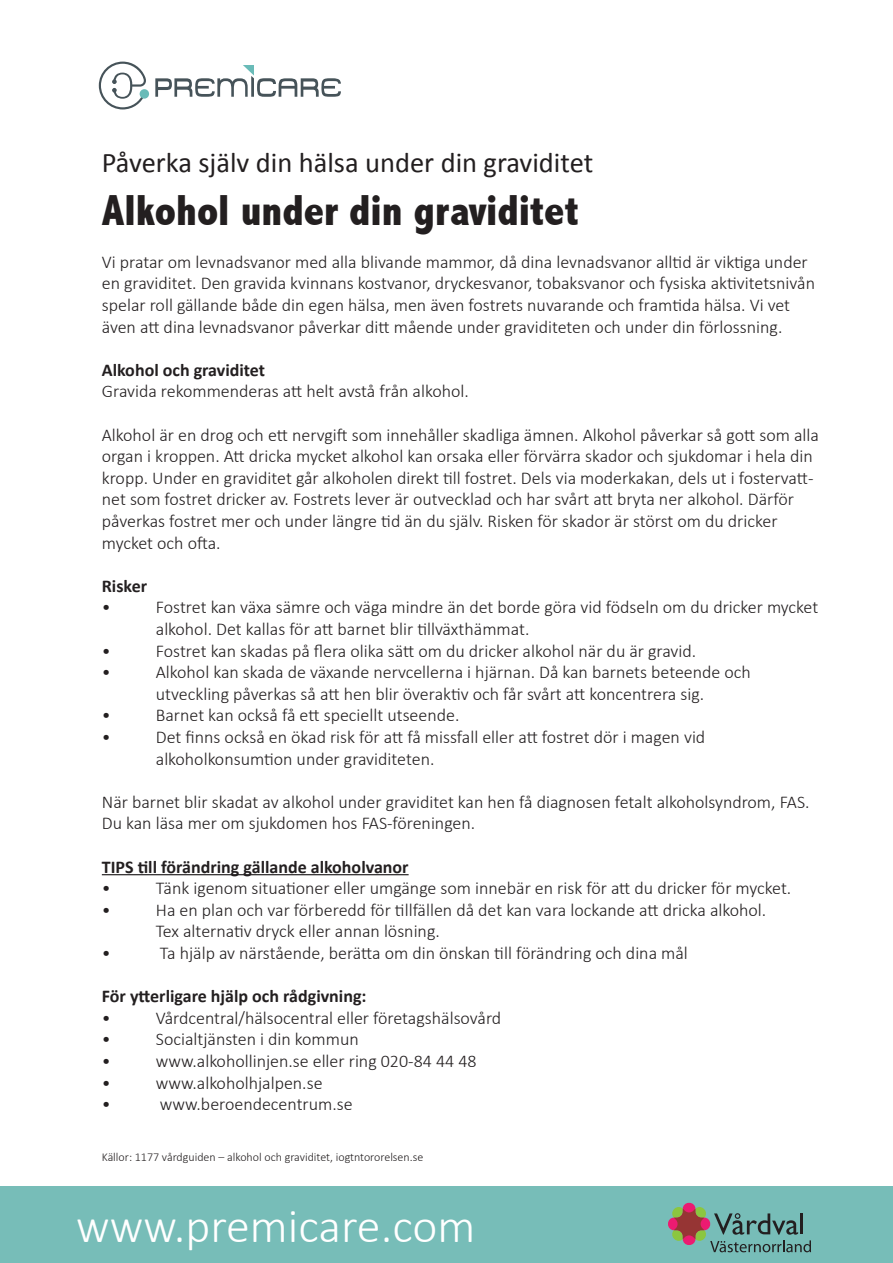
<style>
.page{position:relative;width:893px;height:1263px;background:#fff}
.page>*{position:absolute;margin:0;border:0;box-sizing:border-box;transform-origin:0 0}
.t1{font:300 48px "Calibri";color:#fff}
.t2{font:800 condensed 43.5px "Abadi";color:#231f20}
.t3{font:28.5px "Calibri";color:#231f20}
.t4{font:300 18px/21.6px "Calibri";color:#231f20}
.t5{font:700 18px "Calibri";color:#231f20}
.t6{font:300 12px "Calibri";color:#231f20}
</style>
<div class="page">
<div style="left:0;top:1186px;width:893px;height:77px;background:#77bdb8"></div>
<svg style="left:668px;top:1203px;width:143px;height:49px"></svg>
<svg style="left:155px;top:65px;width:186px;height:32px"></svg>
<svg style="left:99px;top:62px;width:47px;height:47px"></svg>
<div style="left:140px;top:89px;width:9px;height:10px;background:#69bbb8;border-radius:50%"></div>
<hr style="left:102px;top:874px;width:307px;height:1px;background:#231f20">
<h3 class="t3" style="left:102px;top:145px;width:493px">Påverka själv din hälsa under din graviditet</h3>
<h2 class="t2" style="left:102px;top:185px;width:478px">Alkohol under din graviditet</h2>
<p class="t4" style="left:102px;top:251px;width:715px">Vi pratar om levnadsvanor med alla blivande mammor, då dina levnadsvanor alltid är viktiga under en graviditet. Den gravida kvinnans kostvanor, dryckesvanor, tobaksvanor och fysiska aktivitetsnivån spelar roll gällande både din egen hälsa, men även fostrets nuvarande och framtida hälsa. Vi vet även att dina levnadsvanor påverkar ditt mående under graviditeten och under din förlossning.</p>
<p class="t5" style="left:102px;top:357px;width:165px">Alkohol och graviditet</p>
<p class="t4" style="left:102px;top:380px;width:368px">Gravida rekommenderas att helt avstå från alkohol.</p>
<p class="t4" style="left:102px;top:424px;width:719px">Alkohol är en drog och ett nervgift som innehåller skadliga ämnen. Alkohol påverkar så gott som alla organ i kroppen. Att dricka mycket alkohol kan orsaka eller förvärra skador och sjukdomar i hela din kropp. Under en graviditet går alkoholen direkt till fostret. Dels via moderkakan, dels ut i fostervatt&shy;net som fostret dricker av. Fostrets lever är outvecklad och har svårt att bryta ner alkohol. Därför påverkas fostret mer och under längre tid än du själv. Risken för skador är störst om du dricker mycket och ofta.</p>
<p class="t5" style="left:102px;top:573px;width:47px">Risker</p>
<p class="t4" style="left:102px;top:596px;width:10px">•</p>
<p class="t4" style="left:156px;top:596px;width:664px">Fostret kan växa sämre och väga mindre än det borde göra vid födseln om du dricker mycket alkohol. Det kallas för att barnet blir tillväxthämmat.</p>
<p class="t4" style="left:102px;top:640px;width:10px">•</p>
<p class="t4" style="left:156px;top:640px;width:542px">Fostret kan skadas på flera olika sätt om du dricker alkohol när du är gravid.</p>
<p class="t4" style="left:102px;top:661px;width:10px">•</p>
<p class="t4" style="left:156px;top:661px;width:597px">Alkohol kan skada de växande nervcellerna i hjärnan. Då kan barnets beteende och utveckling påverkas så att hen blir överaktiv och får svårt att koncentrera sig.</p>
<p class="t4" style="left:102px;top:704px;width:10px">•</p>
<p class="t4" style="left:156px;top:704px;width:305px">Barnet kan också få ett speciellt utseende.</p>
<p class="t4" style="left:102px;top:726px;width:10px">•</p>
<p class="t4" style="left:156px;top:726px;width:551px">Det finns också en ökad risk för att få missfall eller att fostret dör i magen vid alkoholkonsumtion under graviditeten.</p>
<p class="t4" style="left:102px;top:791px;width:709px">När barnet blir skadat av alkohol under graviditet kan hen få diagnosen fetalt alkoholsyndrom, FAS.<br>Du kan läsa mer om sjukdomen hos FAS-föreningen.</p>
<p class="t5" style="left:102px;top:854px;width:308px">TIPS till förändring gällande alkoholvanor</p>
<p class="t4" style="left:102px;top:877px;width:10px">•</p>
<p class="t4" style="left:156px;top:877px;width:637px">Tänk igenom situationer eller umgänge som innebär en risk för att du dricker för mycket.</p>
<p class="t4" style="left:102px;top:899px;width:10px">•</p>
<p class="t4" style="left:156px;top:899px;width:612px">Ha en plan och var förberedd för tillfällen då det kan vara lockande att dricka alkohol.<br>Tex alternativ dryck eller annan lösning.</p>
<p class="t4" style="left:102px;top:942px;width:10px">•</p>
<p class="t4" style="left:160px;top:942px;width:529px">Ta hjälp av närstående, berätta om din önskan till förändring och dina mål</p>
<p class="t5" style="left:102px;top:983px;width:266px">För ytterligare hjälp och rådgivning:</p>
<p class="t4" style="left:102px;top:1007px;width:10px">•</p>
<p class="t4" style="left:156px;top:1007px;width:347px">Vårdcentral/hälsocentral eller företagshälsovård</p>
<p class="t4" style="left:102px;top:1028px;width:10px">•</p>
<p class="t4" style="left:156px;top:1028px;width:204px">Socialtjänsten i din kommun</p>
<p class="t4" style="left:102px;top:1050px;width:10px">•</p>
<p class="t4" style="left:156px;top:1050px;width:322px">www.alkohollinjen.se eller ring 020-84 44 48</p>
<p class="t4" style="left:102px;top:1072px;width:10px">•</p>
<p class="t4" style="left:156px;top:1072px;width:168px">www.alkoholhjalpen.se</p>
<p class="t4" style="left:102px;top:1093px;width:10px">•</p>
<p class="t4" style="left:160px;top:1093px;width:194px">www.beroendecentrum.se</p>
<p class="t6" style="left:102px;top:1149px;width:323px">Källor: 1177 vårdguiden – alkohol och graviditet, iogtntororelsen.se</p>
<h1 class="t1" style="left:76px;top:1196px;width:401px">www.premicare.com</h1>
</div>
